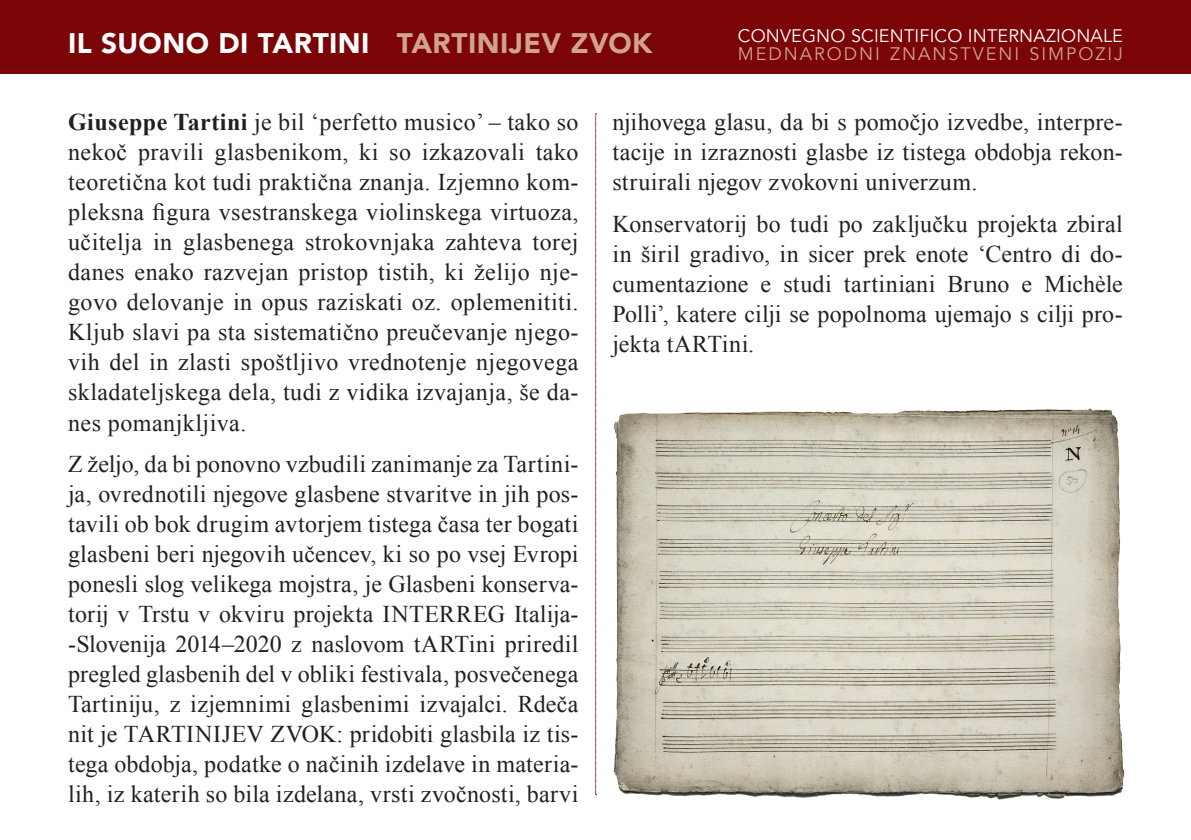
<style>
.page{position:relative;width:1191px;height:840px;background:#fff}
.page>*{position:absolute;margin:0;border:0;box-sizing:border-box;transform-origin:0 0}
.t1{font:900 28px "Avenir LT Std";letter-spacing:.015em;color:#fff}
.t2{font:24px/30px "Times New Roman";letter-spacing:.015em;color:#231f20;text-align:justify}
.t3{font:18px "Avenir LT Std";letter-spacing:.01em;color:#fff}
.t4{font:18px "Avenir LT Std";letter-spacing:.11em;color:#cfa291}
.s1{color:#cfa291}
.s2{font-weight:700}
</style>
<div class="page">
<div style="left:0;top:0;width:1191px;height:74px;background:#7a0406"></div>
<svg style="left:595px;top:113px;width:2px;height:681px"></svg>
<img style="left:613px;top:408px;width:512px;height:392px">
<p class="t1" style="left:68px;top:26px;width:586px">IL SUONO DI TARTINI <span class="s1">TARTINIJEV ZVOK</span></p>
<p class="t3" style="left:738px;top:25px;width:386px">CONVEGNO SCIENTIFICO INTERNAZIONALE</p>
<p class="t4" style="left:738px;top:43px;width:386px">MEDNARODNI ZNANSTVENI SIMPOZIJ</p>
<p class="t2" style="left:68px;top:107px;width:512px"><span class="s2">Giuseppe Tartini</span> je bil ‘perfetto musico’ – tako so nekoč pravili glasbenikom, ki so izkazovali tako teoretična kot tudi praktična znanja. Izjemno kom&shy;pleksna figura vsestranskega violinskega virtuoza, učitelja in glasbenega strokovnjaka zahteva torej danes enako razvejan pristop tistih, ki želijo nje&shy;govo delovanje in opus raziskati oz. oplemenititi.<br>Kljub slavi pa sta sistematično preuč evanje njego&shy;vih del in zlasti spoštljivo vrednotenje njegovega skladateljskega dela, tudi z vidika izvajanja, š e da&shy;nes pomanjkljiva.</p>
<p class="t2" style="left:68px;top:448px;width:512px">Z željo, da bi ponovno vzbudili zanimanje za Tartini&shy;ja, ovrednotili njegove glasbene stvaritve in jih pos&shy;tavili ob bok drugim avtorjem tistega časa ter bogati glasbeni beri njegovih učencev, ki so po vsej Evropi ponesli slog velikega mojstra, je Glasbeni konserva&shy;torij v Trstu v okviru projekta INTERREG Italija--Slovenija 2014–2020 z naslovom tARTini priredil pregled glasbenih del v obliki festivala, posvečenega Tartiniju, z izjemnimi glasbenimi izvajalci. Rdeča nit je TARTINIJEV ZVOK: pridobiti glasbila iz tis&shy;tega obdobja, podatke o načinih izdelave in materia&shy;lih, iz katerih so bila izdelana, vrsti zvočnosti, barvi</p>
<p class="t2" style="left:612px;top:107px;width:512px">njihovega glasu, da bi s pomočjo izvedbe, interpre&shy;tacije in izraznosti glasbe iz tistega obdobja rekon&shy;struirali njegov zvokovni univerzum.</p>
<p class="t2" style="left:612px;top:208px;width:512px">Konservatorij bo tudi po zaključku projekta zbiral in širil gradivo, in sicer prek enote ‘Centro di do&shy;cumentazione e studi tartiniani Bruno e Michèle Polli’, katere cilji se popolnoma ujemajo s cilji pro&shy;jekta tARTini.</p>
</div>
